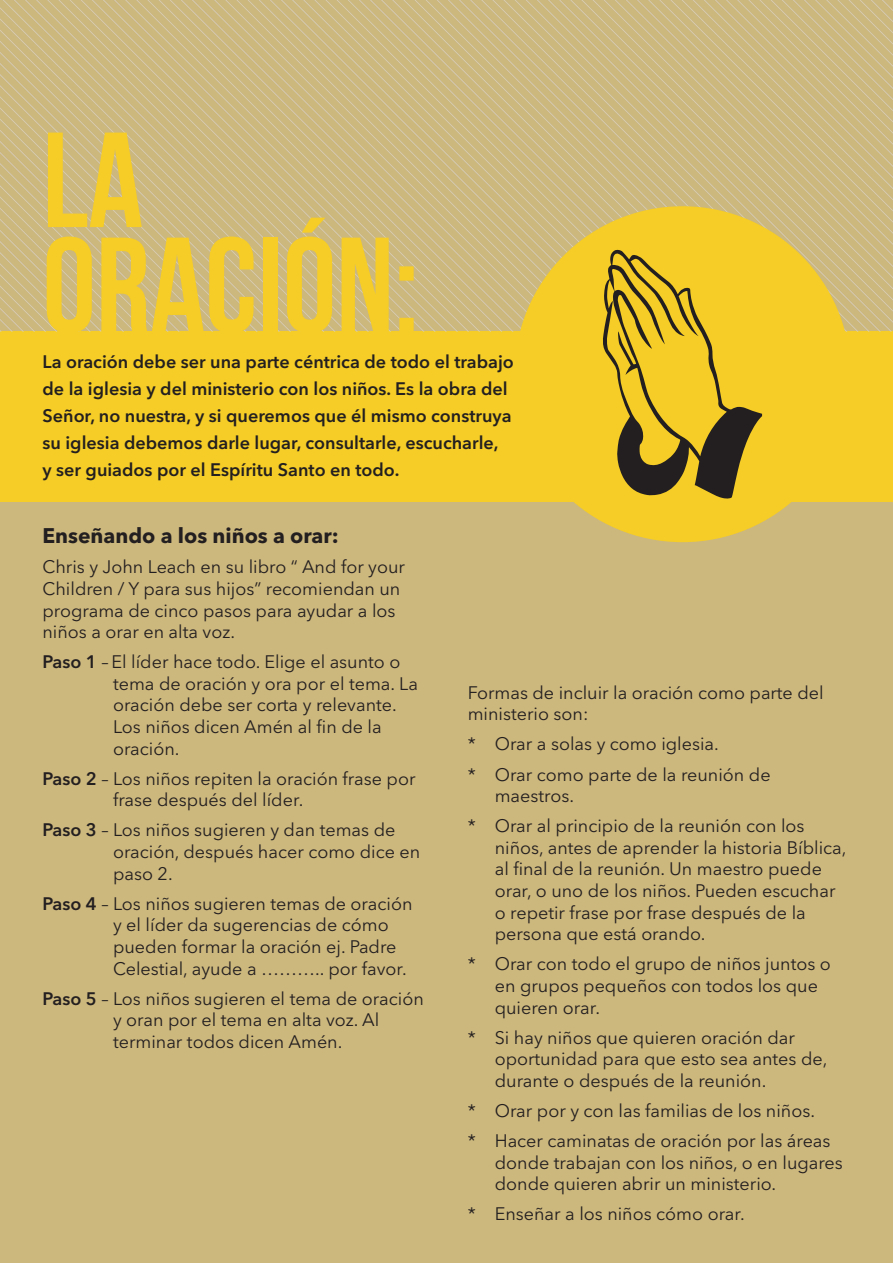
<style>
.page{position:relative;width:893px;height:1263px;background:#fff}
.page>*{position:absolute;margin:0;border:0;box-sizing:border-box;transform-origin:0 0}
.t1{font:135px/105px "Bebas Neue";color:#f5cd26}
.t2{font:700 21px "Avenir Next LT Pro";color:#231f20}
.t3{font:18px/21.6px "Avenir Next LT Pro";color:#231f20}
.t4{font:600 18px/27px "Avenir Next LT Pro";color:#231f20}
.s1{font-weight:600}
</style>
<div class="page">
<div style="left:0;top:502px;width:893px;height:761px;background:#ccb77d"></div>
<div style="left:0;top:332px;width:893px;height:170px;background:#f5cd26"></div>
<svg style="left:0;top:0;width:893px;height:332px;background:#ccb982"></svg>
<div style="left:514px;top:206px;width:336px;height:336px;background:#f5cd26;border-radius:50%"></div>
<svg style="left:603px;top:250px;width:159px;height:248px"></svg>
<h1 class="t1" style="left:43px;top:126px;width:378px">LA<br>ORACIÓN:</h1>
<p class="t4" style="left:43px;top:348px;width:473px">La oración debe ser una parte céntrica de todo el trabajo de la iglesia y del ministerio con los niños. Es la obra del Señor, no nuestra, y si queremos que él mismo construya su iglesia debemos darle lugar, consultarle, escucharle,<br>y ser guiados por el Espíritu Santo en todo.</p>
<p class="t2" style="left:43px;top:523px;width:298px">Enseñando a los niños a orar:</p>
<p class="t3" style="left:43px;top:556px;width:364px">Chris y John Leach en su libro “ And for your Children / Y para sus hijos” recomiendan un programa de cinco pasos para ayudar a los niños a orar en alta voz.</p>
<p class="t3" style="left:113px;top:651px;width:306px;text-indent:-71px"><span class="s1">Paso 1</span> – El líder hace todo. Elige el asunto o tema de oración y ora por el tema. La oración debe ser corta y relevante.<br>Los niños dicen Amén al fin de la oración.</p>
<p class="t3" style="left:113px;top:767px;width:304px;text-indent:-71px"><span class="s1">Paso 2</span> – Los niños repiten la oración frase por frase después del líder.</p>
<p class="t3" style="left:113px;top:819px;width:309px;text-indent:-71px"><span class="s1">Paso 3</span> – Los niños sugieren y dan temas de oración, después hacer como dice en paso 2.</p>
<p class="t3" style="left:113px;top:892px;width:301px;text-indent:-71px"><span class="s1">Paso 4</span> – Los niños sugieren temas de oración y el líder da sugerencias de cómo pueden formar la oración ej. Padre Celestial, ayude a ……….. por favor.</p>
<p class="t3" style="left:113px;top:987px;width:312px;text-indent:-71px"><span class="s1">Paso 5</span> – Los niños sugieren el tema de oración y oran por el tema en alta voz. Al terminar todos dicen Amén.</p>
<p class="t3" style="left:468px;top:682px;width:357px">Formas de incluir la oración como parte del ministerio son:</p>
<p class="t3" style="left:468px;top:729px;width:304px;line-height:30.2px">* Orar a solas y como iglesia.<br>* Orar como parte de la reunión de</p>
<p class="t3" style="left:468px;top:781px;width:338px;line-height:30.2px;text-indent:27px">maestros.<br>* Orar al principio de la reunión con los</p>
<p class="t3" style="left:495px;top:837px;width:353px">niños, antes de aprender la historia Bíblica, al final de la reunión. Un maestro puede orar, o uno de los niños. Pueden escuchar o repetir frase por frase después de la persona que está orando.</p>
<p class="t3" style="left:495px;top:953px;width:338px;text-indent:-27px">* Orar con todo el grupo de niños juntos o en grupos pequeños con todos los que quieren orar.</p>
<p class="t3" style="left:495px;top:1026px;width:334px;text-indent:-27px">* Si hay niños que quieren oración dar oportunidad para que esto sea antes de, durante o después de la reunión.</p>
<p class="t3" style="left:468px;top:1095px;width:364px;line-height:30.2px">* Orar por y con las familias de los niños.<br>* Hacer caminatas de oración por las áreas</p>
<p class="t3" style="left:495px;top:1151px;width:350px">donde trabajan con los niños, o en lugares donde quieren abrir un ministerio.</p>
<p class="t3" style="left:468px;top:1203px;width:279px">* Enseñar a los niños cómo orar.</p>
</div>
